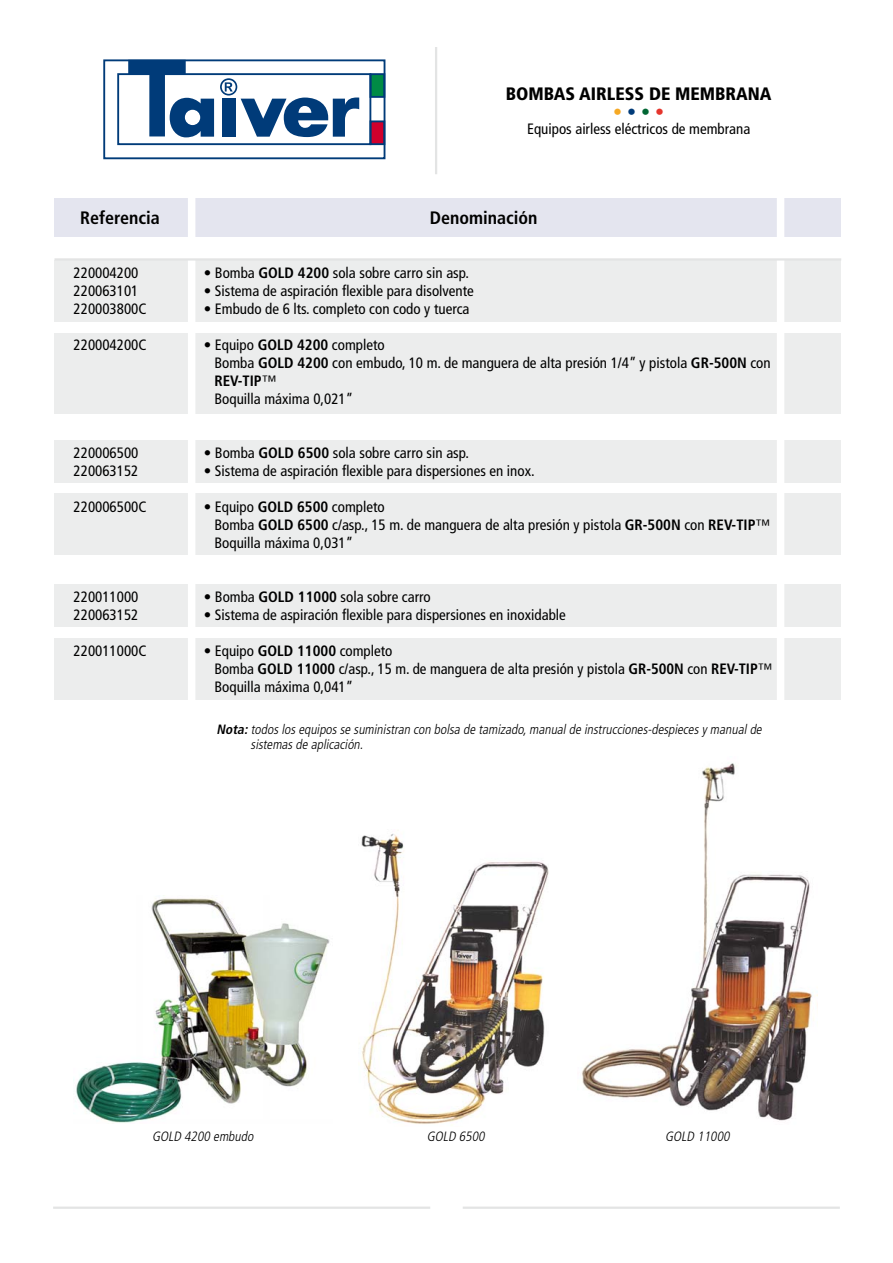
<style>
.page{position:relative;width:893px;height:1263px;background:#fff}
.page>*{position:absolute;margin:0;border:0;box-sizing:border-box;transform-origin:0 0}
.t1{font:900 condensed 18px "Frutiger";color:#000}
.t2{font:700 condensed 18px "Frutiger";color:#000}
.t3{font:700 18px "Frutiger";color:#f6a924}
.t4{font:condensed 15px/18px "Frutiger";color:#000}
.t5{font:italic 300 condensed 13.5px/15px "Frutiger";color:#000}
.s1{color:#003b79}
.s2{color:#063}
.s3{color:#e5352c}
.s4{font-weight:700}
</style>
<div class="page">
<div style="left:54px;top:261px;width:787px;height:61px;background:#eceded"></div>
<div style="left:54px;top:440px;width:787px;height:43px;background:#eceded"></div>
<div style="left:54px;top:585px;width:787px;height:42px;background:#eceded"></div>
<div style="left:54px;top:333px;width:787px;height:81px;background:#eceded"></div>
<div style="left:54px;top:494px;width:787px;height:61px;background:#eceded"></div>
<div style="left:54px;top:639px;width:787px;height:61px;background:#eceded"></div>
<hr style="left:463px;top:1207px;width:377px;height:2px;background:#e3e4e4">
<hr style="left:53px;top:1207px;width:377px;height:2px;background:#e3e4e4">
<img style="left:582px;top:763px;width:235px;height:358px">
<img style="left:361px;top:834px;width:188px;height:292px">
<img style="left:73px;top:895px;width:257px;height:228px">
<div style="left:54px;top:199px;width:787px;height:38px;background:#e4e5ef"></div>
<hr style="left:435px;top:47px;width:2px;height:127px;background:#e3e4e4">
<svg style="left:128px;top:62px;width:86px;height:75px"></svg>
<svg style="left:220px;top:78px;width:139px;height:59px"></svg>
<div style="left:370px;top:74px;width:14px;height:23px;background:#008b45"></div>
<div style="left:369px;top:73px;width:16px;height:25px;border:2px solid #003b79"></div>
<div style="left:370px;top:121px;width:14px;height:23px;background:#d0002c"></div>
<div style="left:369px;top:120px;width:16px;height:25px;border:2px solid #003b79"></div>
<div style="left:103px;top:59px;width:282px;height:100px;border:2px solid #003b79"></div>
<div style="left:117px;top:73px;width:254px;height:72px;border:2px solid #003b79"></div>
<div style="left:777px;top:194px;width:7px;height:570px;background:#fff"></div>
<div style="left:188px;top:194px;width:7px;height:555px;background:#fff"></div>
<hr style="left:54px;top:258px;width:787px;height:3px;background:#e3e4e4">
<p class="t1" style="left:506px;top:86px;width:267px">BOMBAS AIRLESS DE MEMBRANA</p>
<p class="t3" style="left:613px;top:104px;width:53px">•<span class="s1">•</span><span class="s2">•</span><span class="s3">•</span></p>
<p class="t4" style="left:527px;top:121px;width:225px">Equipos airless eléctricos de membrana</p>
<p class="t2" style="left:80px;top:211px;width:81px">Referencia</p>
<p class="t2" style="left:430px;top:211px;width:109px">Denominación</p>
<p class="t4" style="left:74px;top:265px;width:74px">220004200<br>220063101<br>220003800C</p>
<p class="t4" style="left:74px;top:337px;width:74px">220004200C</p>
<p class="t4" style="left:74px;top:445px;width:66px">220006500</p>
<p class="t4" style="left:74px;top:463px;width:66px">220063152</p>
<p class="t4" style="left:74px;top:499px;width:74px">220006500C</p>
<p class="t4" style="left:74px;top:589px;width:66px">220011000</p>
<p class="t4" style="left:74px;top:607px;width:66px">220063152</p>
<p class="t4" style="left:74px;top:643px;width:74px">220011000C</p>
<p class="t4" style="left:204px;top:265px;width:267px">• Bomba <span class="s4">GOLD 4200</span> sola sobre carro sin asp.</p>
<p class="t4" style="left:204px;top:283px;width:272px">• Sistema de aspiración flexible para disolvente</p>
<p class="t4" style="left:204px;top:301px;width:267px">• Embudo de 6 lts. completo con codo y tuerca</p>
<p class="t4" style="left:214px;top:337px;width:558px;text-indent:-11px">• Equipo <span class="s4">GOLD 4200</span> completo<br>Bomba <span class="s4">GOLD 4200</span> con embudo, 10 m. de manguera de alta presión 1/4” y pistola <span class="s4">GR-500N</span> con <span class="s4">REV-TIP</span>™<br>Boquilla máxima 0,021”</p>
<p class="t4" style="left:204px;top:445px;width:267px">• Bomba <span class="s4">GOLD 6500</span> sola sobre carro sin asp.</p>
<p class="t4" style="left:204px;top:463px;width:332px">• Sistema de aspiración flexible para dispersiones en inox.</p>
<p class="t4" style="left:214px;top:499px;width:557px;text-indent:-11px">• Equipo <span class="s4">GOLD 6500</span> completo<br>Bomba <span class="s4">GOLD 6500</span> c/asp., 15 m. de manguera de alta presión y pistola <span class="s4">GR-500N</span> con <span class="s4">REV-TIP</span>™<br>Boquilla máxima 0,031”</p>
<p class="t4" style="left:204px;top:589px;width:228px">• Bomba <span class="s4">GOLD 11000</span> sola sobre carro</p>
<p class="t4" style="left:204px;top:607px;width:363px">• Sistema de aspiración flexible para dispersiones en inoxidable</p>
<p class="t4" style="left:214px;top:643px;width:560px;text-indent:-11px">• Equipo <span class="s4">GOLD 11000</span> completo<br>Bomba <span class="s4">GOLD 11000</span> c/asp., 15 m. de manguera de alta presión y pistola <span class="s4">GR-500N</span> con <span class="s4">REV-TIP</span>™<br>Boquilla máxima 0,041”</p>
<p class="t5" style="left:251px;top:723px;width:515px;text-indent:-34px"><span class="s4">Nota:</span> todos los equipos se suministran con bolsa de tamizado,manual de instrucciones-despieces y manual de sistemas de aplicación.</p>
<p class="t5" style="left:152px;top:1130px;width:105px">GOLD 4200 embudo</p>
<p class="t5" style="left:427px;top:1130px;width:62px">GOLD 6500</p>
<p class="t5" style="left:665px;top:1130px;width:68px">GOLD 11000</p>
</div>
